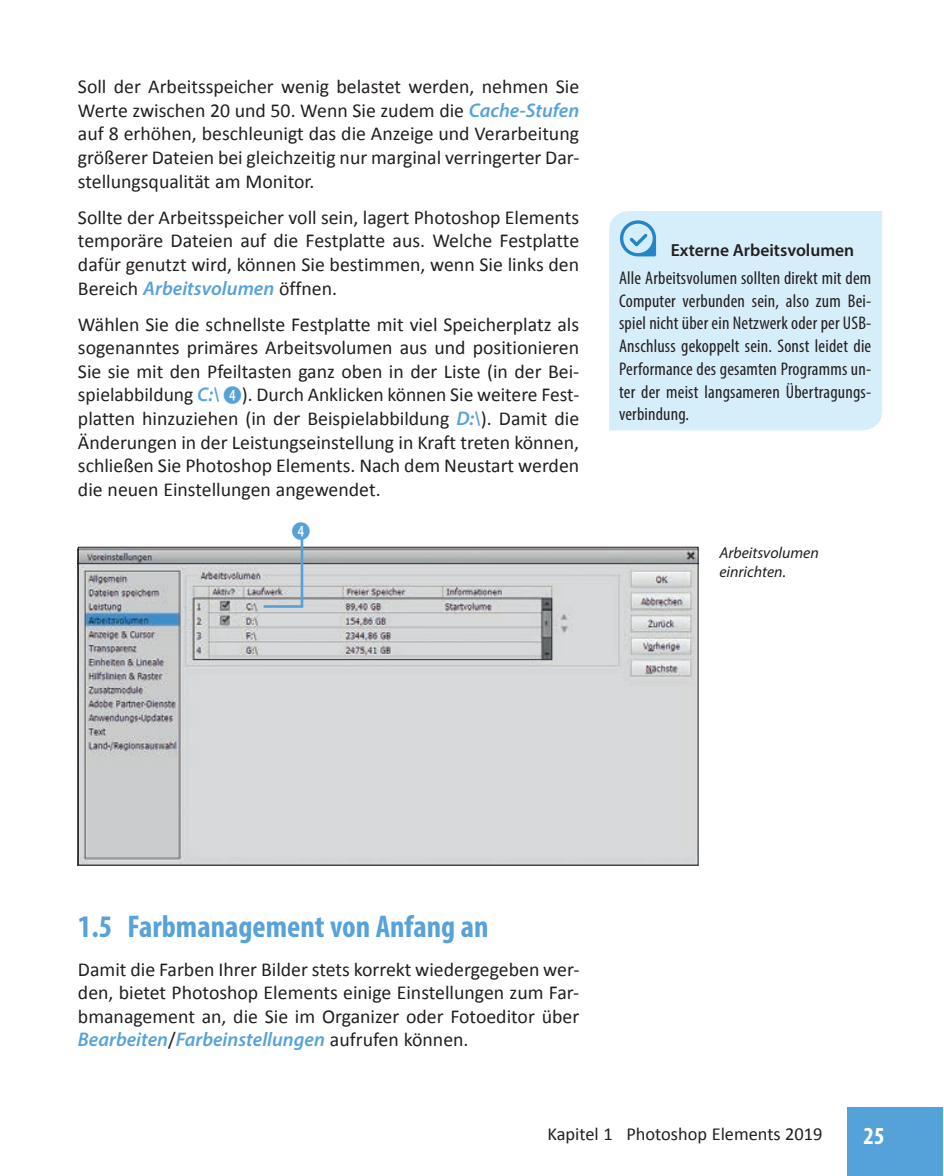
<style>
.page{position:relative;width:944px;height:1176px;background:#fff}
.page>*{position:absolute;margin:0;border:0;box-sizing:border-box;transform-origin:0 0}
.t1{font:700 condensed 31.5px "Myriad Pro";color:#57a2d9}
.t2{font:700 condensed 24.5px "Myriad Pro";color:#fff}
.t3{font:19.78px/23.6px "Calibri";color:#231f20;text-align:justify}
.t4{font:italic 600 19.78px "Myriad Pro";color:#57a2d9}
.t5{font:19.43px "Kugelzahlennormal";color:#55a2d9}
.t6{font:condensed 18.38px/22.8px "Myriad Pro";letter-spacing:.01em;color:#231f20;text-align:justify}
.t7{font:18.38px "Calibri";color:#231f20}
.t8{font:600 17.5px "Myriad Pro";color:#231f20}
.t9{font:italic 15.75px/19.2px "Myriad Pro";color:#231f20}
.s1{font-family:"Myriad Pro";font-weight:600;font-style:italic;color:#57a2d9}
.s2{font-family:"Calibri";font-weight:400;font-style:normal;color:#231f20}
</style>
<div class="page">
<div style="left:847px;top:1108px;width:95px;height:68px;background:#55a2d9"></div>
<img style="left:80px;top:549px;width:616px;height:315px">
<svg style="left:261px;top:538px;width:43px;height:71px;background:#bcc4ca"></svg>
<div style="left:609px;top:211px;width:273px;height:219px;background:#d6edfa"></div>
<svg style="left:619px;top:220px;width:37px;height:36px"></svg>
<p class="t3" style="left:78px;top:76px;width:503px">Soll der Arbeitsspeicher wenig belastet werden, nehmen Sie Werte zwischen 20 und 50. Wenn Sie zudem die <span class="s1">Cache-Stufen </span>auf 8 erhöhen, beschleunigt das die Anzeige und Verarbeitung größerer Dateien bei gleichzeitig nur marginal verringerter Dar&shy;stellungsqualität am Monitor.</p>
<p class="t3" style="left:78px;top:207px;width:502px">Sollte der Arbeitsspeicher voll sein, lagert Photoshop Elements temporäre Dateien auf die Festplatte aus. Welche Festplatte dafür genutzt wird, können Sie bestimmen, wenn Sie links den Bereich <span class="s1">Arbeitsvolumen</span> öffnen.</p>
<p class="t3" style="left:78px;top:314px;width:503px">Wählen Sie die schnellste Festplatte mit viel Speicherplatz als sogenanntes primäres Arbeitsvolumen aus und positionieren Sie sie mit den Pfeiltasten ganz oben in der Liste (in der Bei&shy;spielabbildung <span class="s1">C:\</span> <sup>4</sup>). Durch Anklicken können Sie weitere Fest&shy;platten hinzuziehen (in der Beispielabbildung <span class="s1">D:\</span>). Damit die Änderungen in der Leistungseinstellung in Kraft treten können, schließen Sie Photoshop Elements. Nach dem Neustart werden die neuen Einstellungen angewendet.</p>
<p class="t5" style="left:292px;top:516px;width:20px">4</p>
<p class="t8" style="left:670px;top:244px;width:185px">Externe Arbeitsvolumen</p>
<p class="t6" style="left:619px;top:268px;width:254px">Alle Arbeitsvolumen sollten direkt mit dem Computer verbunden sein, also zum Bei&shy;spiel nicht über ein Netzwerk oder per USB-Anschluss gekoppelt sein. Sonst leidet die Performance des gesamten Programms un&shy;ter der meist langsameren Übertragungs&shy;verbindung.</p>
<p class="t9" style="left:719px;top:544px;width:101px">Arbeitsvolumen einrichten.</p>
<h1 class="t1" style="left:78px;top:915px;width:412px">1.5 Farbmanagement von Anfang an</h1>
<p class="t3" style="left:78px;top:959px;width:503px">Damit die Farben Ihrer Bilder stets korrekt wiedergegeben wer&shy;den, bietet Photoshop Elements einige Einstellungen zum Far&shy;bmanagement an, die Sie im Organizer oder Fotoeditor über</p>
<p class="t4" style="left:78px;top:1032px;width:392px">Bearbeiten<span class="s2">/</span>Farbeinstellungen <span class="s2">aufrufen können.</span></p>
<p class="t7" style="left:547px;top:1126px;width:276px">Kapitel 1 Photoshop Elements 2019</p>
<p class="t2" style="left:863px;top:1126px;width:22px">25</p>
</div>
